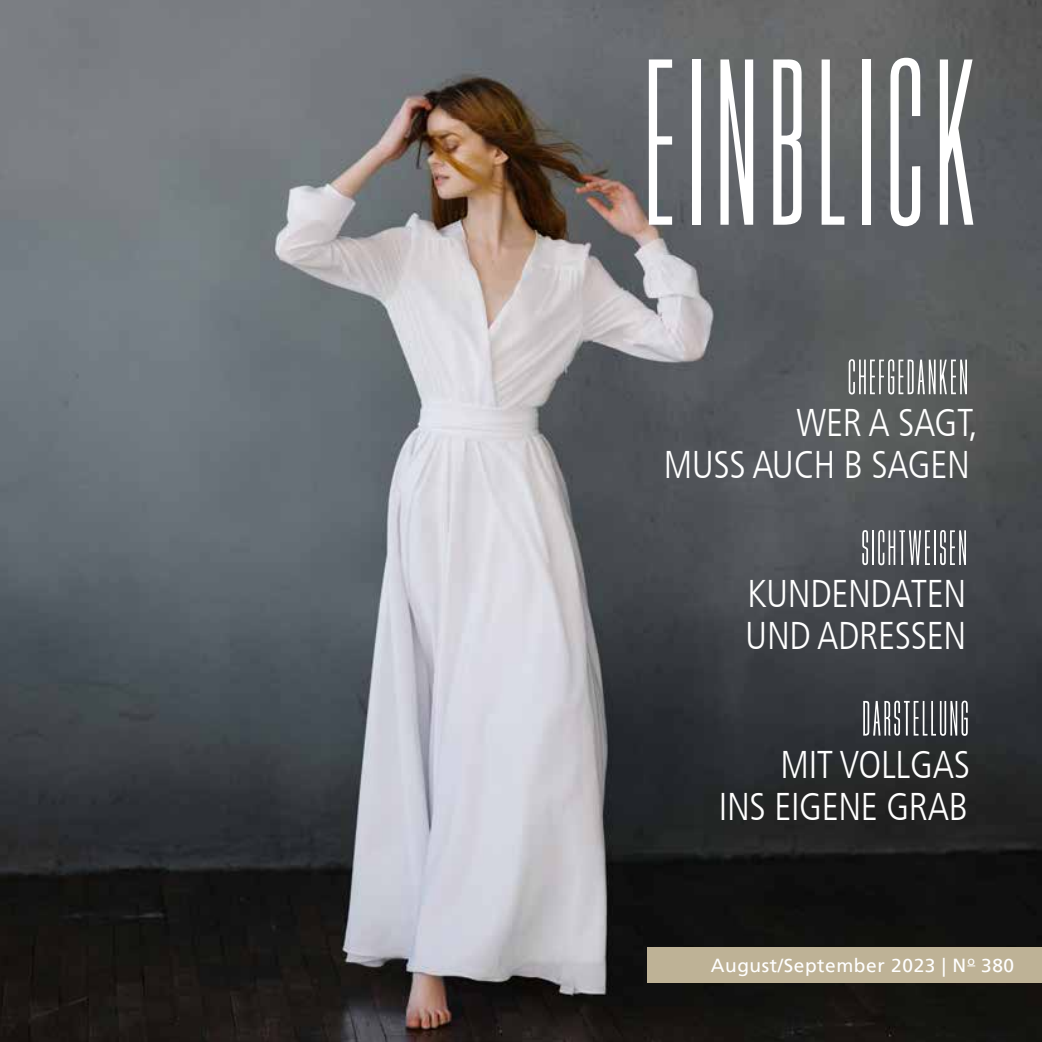
<style>
.page{position:relative;width:1042px;height:1042px;background:#fff}
.page>*{position:absolute;margin:0;border:0;box-sizing:border-box;transform-origin:0 0}
.t1{font:250.42px "Bee Two";letter-spacing:.04em;color:#fff}
.t2{font:52.5px "Bee Two";letter-spacing:.04em;color:#fff}
.t3{font:300 condensed 38.5px/42px "Frutiger LT";letter-spacing:-.01em;color:#fff;text-align:right}
.t4{font:18.9px "Frutiger LT";letter-spacing:.03em;color:#fff}
</style>
<div class="page">
<img style="left:0;top:0;width:1042px;height:1042px">
<div style="left:647px;top:946px;width:395px;height:36px;background:#beb296"></div>
<h1 class="t1" style="left:644px;top:12px;width:336px">EINBLICK</h1>
<h2 class="t2" style="left:847px;top:350px;width:122px">CHEFGEDANKEN</h2>
<p class="t3" style="left:664px;top:402px;width:316px">WER A SAGT,<br>MUSS AUCH B SAGEN</p>
<h2 class="t2" style="left:861px;top:520px;width:107px">SICHTWEISEN</h2>
<p class="t3" style="left:745px;top:573px;width:223px;text-align:left">KUNDENDATEN<br>UND ADRESSEN</p>
<h2 class="t2" style="left:862px;top:691px;width:108px">DARSTELLUNG</h2>
<p class="t3" style="left:719px;top:744px;width:253px">MIT VOLLGAS<br>INS EIGENE GRAB</p>
<p class="t4" style="left:711px;top:954px;width:305px">August/September 2023 | N<sup>o</sup> 380</p>
</div>
